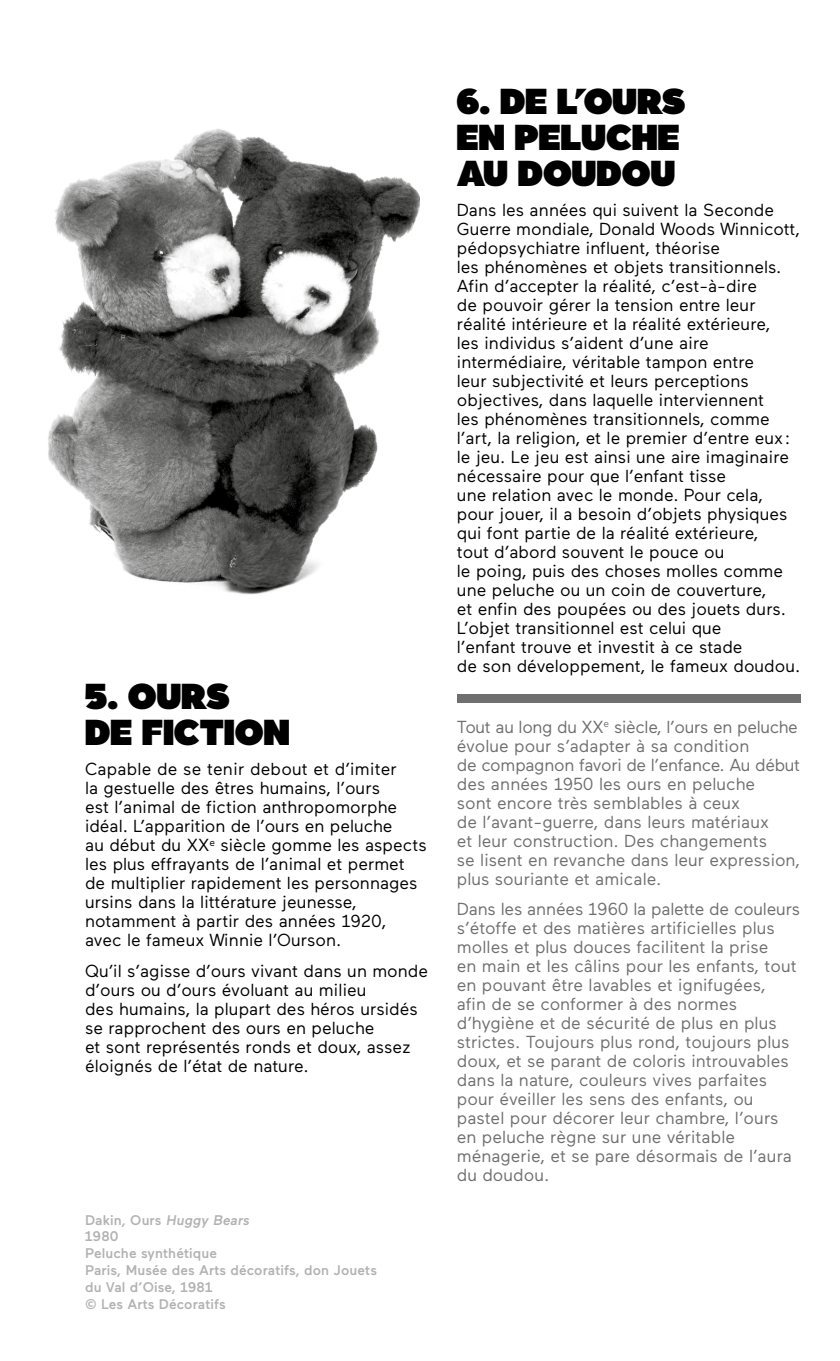
<style>
.page{position:relative;width:840px;height:1361px;background:#fff}
.page>*{position:absolute;margin:0;border:0;box-sizing:border-box;transform-origin:0 0}
.t1{font:900 36px/36px "Maax Display";letter-spacing:.01em;color:#000}
.t2{font:17.4px/19px "Maax";color:#000}
.t3{font:17.4px/19px "Maax";color:#706f6f}
.t4{font:500 14px/16.8px "Maax";letter-spacing:.01em;color:#b3b2b2}
.s1{font-style:italic}
</style>
<div class="page">
<img style="left:48px;top:128px;width:372px;height:467px">
<div style="left:456px;top:694px;width:343px;height:8px;background:#706f6f"></div>
<h1 class="t1" style="left:85px;top:676px;width:206px">5. OURS<br>DE FICTION</h1>
<p class="t2" style="left:85px;top:760px;width:343px">Capable de se tenir debout et d’imiter<br>la gestuelle des êtres humains, l’ours<br>est l’animal de fiction anthropomorphe idéal. L’apparition de l’ours en peluche<br>au début du XX<sup>e</sup> siècle gomme les aspects les plus effrayants de l’animal et permet de multiplier rapidement les personnages ursins dans la littérature jeunesse, notamment à partir des années 1920, avec le fameux Winnie l’Ourson.</p>
<p class="t2" style="left:85px;top:961px;width:344px">Qu’il s’agisse d’ours vivant dans un monde d’ours ou d’ours évoluant au milieu<br>des humains, la plupart des héros ursidés se rapprochent des ours en peluche<br>et sont représentés ronds et doux, assez éloignés de l’état de nature.</p>
<p class="t4" style="left:85px;top:1210px;width:293px">Dakin<span class="s1">,</span> Ours <span class="s1">Huggy Bears<br></span>1980<br>Peluche synthétique<br>Paris, Musée des Arts décoratifs, don Jouets du Val d’Oise, 1981<br>© Les Arts Décoratifs</p>
<h1 class="t1" style="left:456px;top:81px;width:230px">6. DE L’OURS<br>EN PELUCHE<br>AU DOUDOU</h1>
<p class="t2" style="left:456px;top:201px;width:345px">Dans les années qui suivent la Seconde Guerre mondiale, Donald Woods Winnicott, pédopsychiatre influent, théorise<br>les phénomènes et objets transitionnels.<br>Afin d’accepter la réalité, c’est-à-dire<br>de pouvoir gérer la tension entre leur réalité intérieure et la réalité extérieure,<br>les individus s’aident d’une aire intermédiaire, véritable tampon entre<br>leur subjectivité et leurs perceptions objectives, dans laquelle interviennent<br>les phénomènes transitionnels, comme l’art, la religion, et le premier d’entre eux: le jeu. Le jeu est ainsi une aire imaginaire nécessaire pour que l’enfant tisse<br>une relation avec le monde. Pour cela, pour jouer, il a besoin d’objets physiques qui font partie de la réalité extérieure,<br>tout d’abord souvent le pouce ou<br>le poing, puis des choses molles comme une peluche ou un coin de couverture,<br>et enfin des poupées ou des jouets durs.<br>L’objet transitionnel est celui que<br>l’enfant trouve et investit à ce stade<br>de son développement, le fameux doudou.</p>
<p class="t3" style="left:456px;top:717px;width:345px">Tout au long du XX<sup>e</sup> siècle, l’ours en peluche évolue pour s’adapter à sa condition<br>de compagnon favori de l’enfance. Au début des années 1950 les ours en peluche<br>sont encore très semblables à ceux<br>de l’avant-guerre, dans leurs matériaux<br>et leur construction. Des changements<br>se lisent en revanche dans leur expression, plus souriante et amicale.</p>
<p class="t3" style="left:456px;top:900px;width:344px">Dans les années 1960 la palette de couleurs s’étoffe et des matières artificielles plus molles et plus douces facilitent la prise<br>en main et les câlins pour les enfants, tout en pouvant être lavables et ignifugées,<br>afin de se conformer à des normes d’hygiène et de sécurité de plus en plus strictes. Toujours plus rond, toujours plus doux, et se parant de coloris introuvables dans la nature, couleurs vives parfaites pour éveiller les sens des enfants, ou pastel pour décorer leur chambre, l’ours en peluche règne sur une véritable ménagerie, et se pare désormais de l’aura du doudou.</p>
</div>
